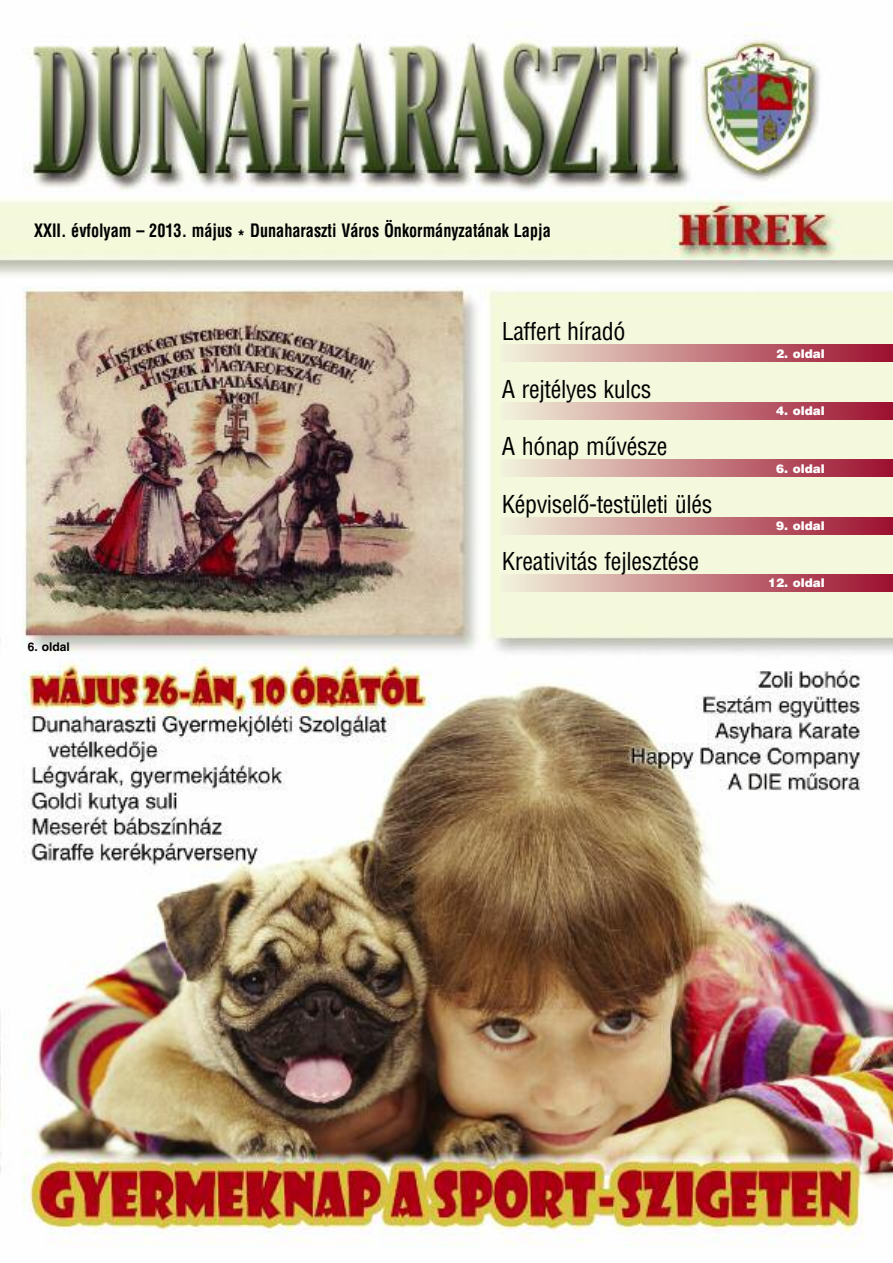
<style>
.page{position:relative;width:893px;height:1263px;background:#fff}
.page>*{position:absolute;margin:0;border:0;box-sizing:border-box;transform-origin:0 0}
.t1{font:24px "H Switzerland Condensed";letter-spacing:-.015em;color:#000}
.t2{font:700 18px "H Switzerland Condensed";color:#000;scale:.9 1}
.t3{font:900 12px "H Switzerland";color:#fff}
.t4{font:700 12px "H Switzerland";color:#000}
</style>
<div class="page">
<img style="left:0;top:23px;width:893px;height:1224px">
<div style="left:502px;top:345px;width:391px;height:17px;background:linear-gradient(to right,#f2f3dc,#9c0f2e)"></div>
<div style="left:502px;top:402px;width:391px;height:17px;background:linear-gradient(to right,#f2f3dc,#9c0f2e)"></div>
<div style="left:502px;top:460px;width:391px;height:17px;background:linear-gradient(to right,#f2f3dc,#9c0f2e)"></div>
<div style="left:502px;top:517px;width:391px;height:17px;background:linear-gradient(to right,#f2f3dc,#9c0f2e)"></div>
<div style="left:502px;top:575px;width:391px;height:17px;background:linear-gradient(to right,#f2f3dc,#9c0f2e)"></div>
<p class="t2" style="left:34px;top:219px;width:576px">XXII. évfolyam – 2013. május * Dunaharaszti Város Önkormányzatának Lapja</p>
<p class="t1" style="left:502px;top:317px;width:125px">Laffert híradó</p>
<p class="t1" style="left:502px;top:374px;width:151px">A rejtélyes kulcs</p>
<p class="t1" style="left:502px;top:431px;width:167px">A hónap mûvésze</p>
<p class="t1" style="left:502px;top:489px;width:212px">Képviselõ-testületi ülés</p>
<p class="t4" style="left:28px;top:639px;width:43px">6. oldal</p>
<p class="t1" style="left:502px;top:546px;width:199px">Kreativitás fejlesztése</p>
<p class="t3" style="left:776px;top:346px;width:50px">2. oldal</p>
<p class="t3" style="left:776px;top:403px;width:50px">4. oldal</p>
<p class="t3" style="left:776px;top:460px;width:50px">6. oldal</p>
<p class="t3" style="left:776px;top:518px;width:50px">9. oldal</p>
<p class="t3" style="left:768px;top:575px;width:58px">12. oldal</p>
</div>
